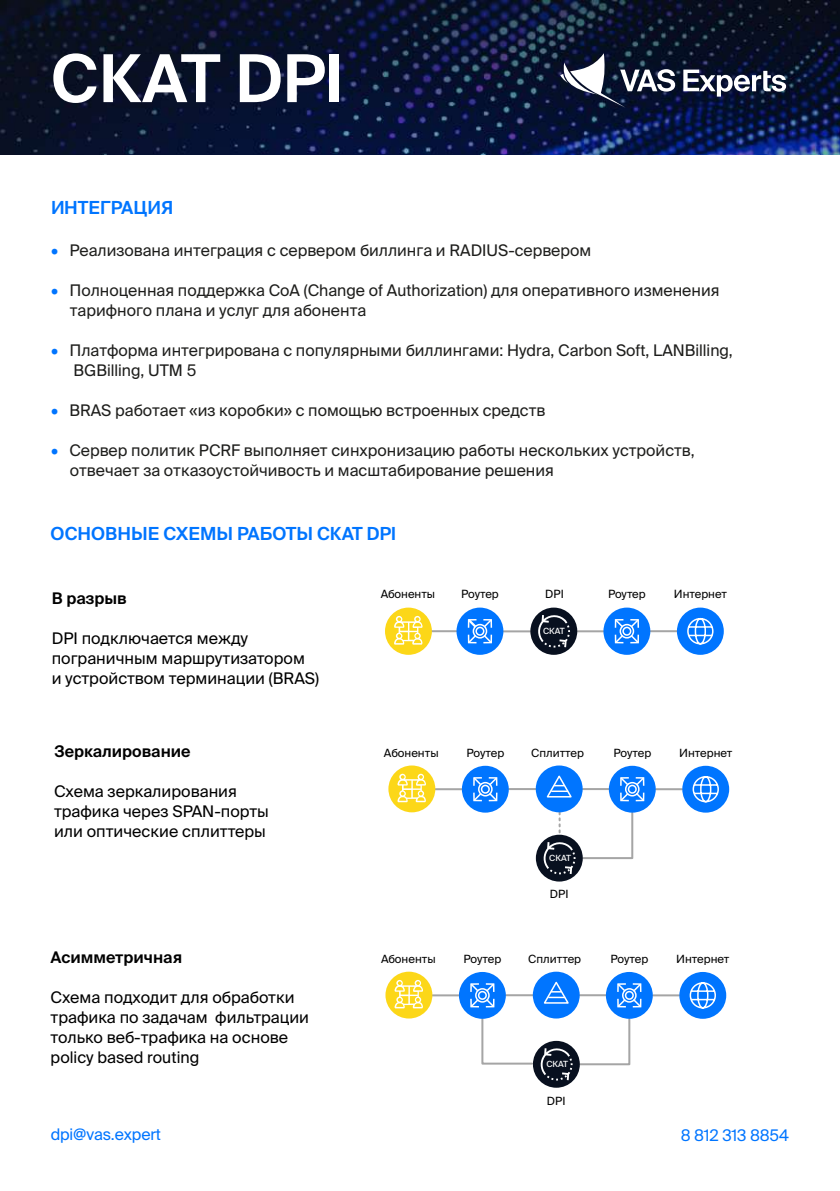
<style>
.page{position:relative;width:840px;height:1191px;background:#fff}
.page>*{position:absolute;margin:0;border:0;box-sizing:border-box;transform-origin:0 0}
.t1{font:600 66px "Suisse Intl";color:#fff}
.t2{font:600 18px "Suisse Intl";color:#0075ff}
.t3{font:16px/20px "Suisse Intl";color:#1e1e1c}
.t4{font:16px/20px "Suisse Intl";color:#000}
.t5{font:600 16px "Suisse Intl";color:#000}
.t6{font:16px "Suisse Intl";letter-spacing:-.01em;color:#0075ff}
.t7{font:11.4px "Suisse Intl";color:#000}
.t8{font:8.6px "Suisse Intl";color:#fff}
.t9{font:8.4px "Suisse Intl";color:#fff}
.s1{color:#0075ff}
</style>
<div class="page">
<img style="left:0;top:0;width:839px;height:154px">
<svg style="left:560px;top:53px;width:225px;height:55px"></svg>
<hr style="left:650px;top:630px;width:26px;height:2px;background:#a5a5a5">
<hr style="left:501px;top:630px;width:35px;height:2px;background:#a5a5a5">
<hr style="left:577px;top:630px;width:27px;height:2px;background:#a5a5a5">
<hr style="left:429px;top:630px;width:27px;height:2px;background:#a5a5a5">
<div style="left:603px;top:607px;width:47px;height:48px;background:#0075ff;border-radius:50%"></div>
<svg style="left:614px;top:619px;width:25px;height:25px"></svg>
<div style="left:676px;top:607px;width:47px;height:48px;background:#0075ff;border-radius:50%"></div>
<svg style="left:687px;top:617px;width:26px;height:28px"></svg>
<div style="left:456px;top:607px;width:47px;height:48px;background:#0075ff;border-radius:50%"></div>
<svg style="left:467px;top:619px;width:26px;height:25px"></svg>
<div style="left:385px;top:607px;width:46px;height:48px;background:#fcd718;border-radius:50%"></div>
<svg style="left:394px;top:616px;width:28px;height:28px"></svg>
<div style="left:530px;top:607px;width:47px;height:48px;background:#08101f;border-radius:50%"></div>
<svg style="left:536px;top:613px;width:33px;height:34px"></svg>
<hr style="left:582px;top:788px;width:26px;height:2px;background:#a5a5a5">
<hr style="left:508px;top:788px;width:27px;height:2px;background:#a5a5a5">
<hr style="left:435px;top:788px;width:26px;height:2px;background:#a5a5a5">
<hr style="left:655px;top:788px;width:27px;height:2px;background:#a5a5a5">
<div style="left:608px;top:766px;width:47px;height:46px;background:#0075ff;border-radius:50%"></div>
<svg style="left:620px;top:777px;width:25px;height:25px"></svg>
<div style="left:682px;top:766px;width:46px;height:46px;background:#0075ff;border-radius:50%"></div>
<svg style="left:692px;top:776px;width:27px;height:27px"></svg>
<div style="left:461px;top:766px;width:47px;height:46px;background:#0075ff;border-radius:50%"></div>
<svg style="left:473px;top:777px;width:25px;height:25px"></svg>
<div style="left:535px;top:765px;width:47px;height:47px;background:#0075ff;border-radius:50%"></div>
<svg style="left:546px;top:775px;width:26px;height:23px"></svg>
<div style="left:388px;top:765px;width:47px;height:47px;background:#fcd718;border-radius:50%"></div>
<svg style="left:397px;top:773px;width:29px;height:29px"></svg>
<div style="left:535px;top:834px;width:47px;height:47px;background:#08101f;border-radius:50%"></div>
<svg style="left:542px;top:810px;width:92px;height:64px"></svg>
<svg style="left:480px;top:1016px;width:52px;height:49px"></svg>
<hr style="left:579px;top:994px;width:26px;height:2px;background:#a5a5a5">
<hr style="left:505px;top:994px;width:27px;height:2px;background:#a5a5a5">
<hr style="left:432px;top:994px;width:26px;height:2px;background:#a5a5a5">
<hr style="left:652px;top:994px;width:27px;height:2px;background:#a5a5a5">
<div style="left:605px;top:972px;width:47px;height:46px;background:#0075ff;border-radius:50%"></div>
<svg style="left:617px;top:983px;width:25px;height:25px"></svg>
<div style="left:679px;top:972px;width:46px;height:46px;background:#0075ff;border-radius:50%"></div>
<svg style="left:689px;top:982px;width:27px;height:27px"></svg>
<div style="left:458px;top:972px;width:47px;height:46px;background:#0075ff;border-radius:50%"></div>
<svg style="left:470px;top:983px;width:25px;height:25px"></svg>
<div style="left:532px;top:971px;width:47px;height:47px;background:#0075ff;border-radius:50%"></div>
<svg style="left:543px;top:981px;width:26px;height:23px"></svg>
<div style="left:385px;top:971px;width:47px;height:47px;background:#fcd718;border-radius:50%"></div>
<svg style="left:394px;top:980px;width:29px;height:28px"></svg>
<div style="left:532px;top:1040px;width:47px;height:47px;background:#08101f;border-radius:50%"></div>
<svg style="left:539px;top:1016px;width:92px;height:64px"></svg>
<h1 class="t1" style="left:51px;top:41px;width:294px">СКАТ DPI</h1>
<p class="t2" style="left:51px;top:198px;width:124px">ИНТЕГРАЦИЯ</p>
<p class="t3" style="left:51px;top:240px;width:541px"><span class="s1">•</span> Реализована интеграция с сервером биллинга и RADIUS-cepвepoм</p>
<p class="t3" style="left:70px;top:280px;width:650px;text-indent:-19px"><span class="s1">•</span> Полноценная поддержка СоA (Change of Authorization) для оперативного изменения тарифного плана и услуг для абонента</p>
<p class="t3" style="left:73px;top:340px;width:660px;text-indent:-23px"><span class="s1">•</span> Платформа интегрирована с популярными биллингами: Hydra, Carbon Soft, LANBilling,<br>BGBilling, UTM 5</p>
<p class="t3" style="left:51px;top:400px;width:495px"><span class="s1">•</span> BRAS работает «из коробки» с помощью встроенных средств</p>
<p class="t3" style="left:70px;top:440px;width:626px;text-indent:-19px"><span class="s1">•</span> Сервер политик PCRF выполняет синхронизацию работы нескольких устройств, отвечает за отказоустойчивость и масштабирование решения</p>
<p class="t2" style="left:51px;top:523px;width:347px">ОСНОВНЫЕ СХЕМЫ РАБОТЫ СКАТ DPI</p>
<p class="t5" style="left:52px;top:588px;width:77px">В разрыв</p>
<p class="t4" style="left:52px;top:628px;width:269px">DPI подключается между пограничным маршрутизатором<br>и устройством терминации (BRAS)</p>
<p class="t5" style="left:54px;top:742px;width:138px">Зеркалирование</p>
<p class="t4" style="left:54px;top:781px;width:216px">Схема зеркалирования трафика через SPAN-порты или оптические сплиттеры</p>
<p class="t5" style="left:51px;top:948px;width:133px">Асимметричная</p>
<p class="t4" style="left:51px;top:987px;width:260px">Схема подходит для обработки трафика по задачам фильтрации только веб-трафика на основе policy based routing</p>
<p class="t7" style="left:380px;top:587px;width:56px">Абоненты</p>
<p class="t7" style="left:461px;top:587px;width:39px">Роутер</p>
<p class="t7" style="left:545px;top:587px;width:20px">DPI</p>
<p class="t7" style="left:607px;top:587px;width:39px">Роутер</p>
<p class="t7" style="left:673px;top:587px;width:54px">Интернет</p>
<p class="t8" style="left:542px;top:626px;width:23px">СКАТ</p>
<p class="t7" style="left:384px;top:746px;width:56px">Абоненты</p>
<p class="t7" style="left:466px;top:746px;width:39px">Роутер</p>
<p class="t7" style="left:531px;top:746px;width:54px">Сплиттер</p>
<p class="t7" style="left:613px;top:746px;width:39px">Роутер</p>
<p class="t7" style="left:678px;top:746px;width:55px">Интернет</p>
<p class="t7" style="left:381px;top:952px;width:56px">Абоненты</p>
<p class="t7" style="left:463px;top:952px;width:39px">Роутер</p>
<p class="t9" style="left:549px;top:853px;width:23px">СКАТ</p>
<p class="t7" style="left:549px;top:888px;width:20px">DPI</p>
<p class="t7" style="left:528px;top:952px;width:54px">Сплиттер</p>
<p class="t7" style="left:610px;top:952px;width:39px">Роутер</p>
<p class="t7" style="left:675px;top:952px;width:55px">Интернет</p>
<p class="t9" style="left:546px;top:1059px;width:23px">СКАТ</p>
<p class="t7" style="left:546px;top:1094px;width:20px">DPI</p>
<p class="t6" style="left:51px;top:1125px;width:112px">dpi@vas.expert</p>
<p class="t6" style="left:680px;top:1126px;width:110px">8 812 313 8854</p>
</div>
